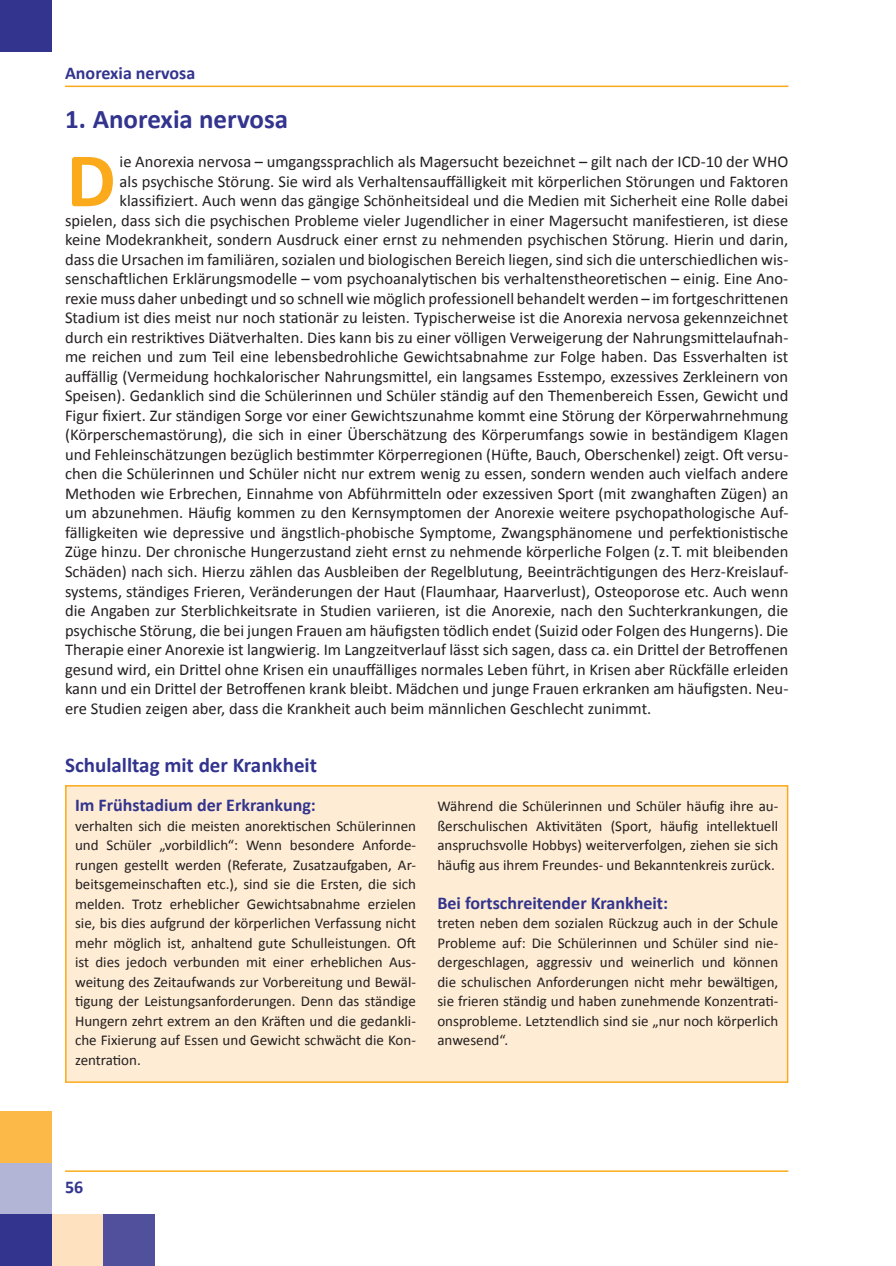
<style>
.page{position:relative;width:896px;height:1266px;background:#fff}
.page>*{position:absolute;margin:0;border:0;box-sizing:border-box;transform-origin:0 0}
.t1{font:700 78px "Calibri";color:#faaa1a}
.t2{font:700 27px "Calibri";color:#32348e}
.t3{font:700 21px "Calibri";color:#32348e}
.t4{font:700 18px "Calibri";color:#32348e}
.t5{font:16.5px "Calibri";color:#231f20}
.t6{font:15px/19.5px "Calibri";color:#231f20;text-align:justify}
</style>
<div class="page">
<hr style="left:65px;top:86px;width:723px;height:1px;background:#faaa1a">
<hr style="left:65px;top:1170px;width:723px;height:1px;background:#faaa1a">
<div style="left:0;top:1213px;width:52px;height:52px;background:#32348e"></div>
<div style="left:0;top:0;width:52px;height:52px;background:#32348e"></div>
<div style="left:0;top:1162px;width:52px;height:51px;background:#b3b5d6"></div>
<div style="left:0;top:1111px;width:52px;height:51px;background:#fcb947"></div>
<div style="left:52px;top:1213px;width:51px;height:52px;background:#fee2bf"></div>
<div style="left:103px;top:1213px;width:51px;height:52px;background:#51509d"></div>
<div style="left:66px;top:785px;width:721px;height:297px;background:#feecd4"></div>
<div style="left:65px;top:785px;width:723px;height:297px;border:2px solid #faaa1a"></div>
<p class="t4" style="left:65px;top:61px;width:132px">Anorexia nervosa</p>
<h2 class="t2" style="left:65px;top:102px;width:225px">1. Anorexia nervosa</h2>
<h1 class="t1" style="left:67px;top:132px;width:51px">D</h1>
<p class="t5" style="left:120px;top:151px;width:670px">ie Anorexia nervosa – umgangssprachlich als Magersucht bezeichnet – gilt nach der ICD-10 der WHO</p>
<p class="t5" style="left:120px;top:171px;width:670px">als psychische Störung. Sie wird als Verhaltensauffälligkeit mit körperlichen Störungen und Faktoren</p>
<p class="t5" style="left:120px;top:190px;width:670px">klassifiziert. Auch wenn das gängige Schönheitsideal und die Medien mit Sicherheit eine Rolle dabei</p>
<p class="t5" style="left:65px;top:210px;width:724px">spielen, dass sich die psychischen Probleme vieler Jugendlicher in einer Magersucht manifestieren, ist diese</p>
<p class="t5" style="left:65px;top:229px;width:724px">keine Modekrankheit, sondern Ausdruck einer ernst zu nehmenden psychischen Störung. Hierin und darin,</p>
<p class="t5" style="left:65px;top:249px;width:724px">dass die Ursachen im familiären, sozialen und biologischen Bereich liegen, sind sich die unterschiedlichen wis-</p>
<p class="t5" style="left:65px;top:268px;width:724px">senschaftlichen Erklärungsmodelle – vom psychoanalytischen bis verhaltenstheoretischen – einig. Eine Ano-</p>
<p class="t5" style="left:65px;top:288px;width:724px">rexie muss daher unbedingt und so schnell wie möglich professionell behandelt werden – im fortgeschrittenen</p>
<p class="t5" style="left:65px;top:307px;width:724px">Stadium ist dies meist nur noch stationär zu leisten. Typischerweise ist die Anorexia nervosa gekennzeichnet</p>
<p class="t5" style="left:65px;top:327px;width:724px">durch ein restriktives Diätverhalten. Dies kann bis zu einer völligen Verweigerung der Nahrungsmittelaufnah-</p>
<p class="t5" style="left:65px;top:346px;width:724px">me reichen und zum Teil eine lebensbedrohliche Gewichtsabnahme zur Folge haben. Das Essverhalten ist</p>
<p class="t5" style="left:65px;top:366px;width:724px">auffällig (Vermeidung hochkalorischer Nahrungsmittel, ein langsames Esstempo, exzessives Zerkleinern von</p>
<p class="t5" style="left:65px;top:385px;width:724px">Speisen). Gedanklich sind die Schülerinnen und Schüler ständig auf den Themenbereich Essen, Gewicht und</p>
<p class="t5" style="left:65px;top:405px;width:724px">Figur fixiert. Zur ständigen Sorge vor einer Gewichtszunahme kommt eine Störung der Körperwahrnehmung</p>
<p class="t5" style="left:65px;top:424px;width:724px">(Körperschemastörung), die sich in einer Überschätzung des Körperumfangs sowie in beständigem Klagen</p>
<p class="t5" style="left:65px;top:444px;width:724px">und Fehleinschätzungen bezüglich bestimmter Körperregionen (Hüfte, Bauch, Oberschenkel) zeigt. Oft versu-</p>
<p class="t5" style="left:65px;top:463px;width:724px">chen die Schülerinnen und Schüler nicht nur extrem wenig zu essen, sondern wenden auch vielfach andere</p>
<p class="t5" style="left:65px;top:483px;width:724px">Methoden wie Erbrechen, Einnahme von Abführmitteln oder exzessiven Sport (mit zwanghaften Zügen) an</p>
<p class="t5" style="left:65px;top:502px;width:724px">um abzunehmen. Häufig kommen zu den Kernsymptomen der Anorexie weitere psychopathologische Auf-</p>
<p class="t5" style="left:65px;top:522px;width:724px">fälligkeiten wie depressive und ängstlich-phobische Symptome, Zwangsphänomene und perfektionistische</p>
<p class="t5" style="left:65px;top:541px;width:724px">Züge hinzu. Der chronische Hungerzustand zieht ernst zu nehmende körperliche Folgen (z. T. mit bleibenden</p>
<p class="t5" style="left:65px;top:561px;width:724px">Schäden) nach sich. Hierzu zählen das Ausbleiben der Regelblutung, Beeinträchtigungen des Herz-Kreislauf-</p>
<p class="t5" style="left:65px;top:580px;width:724px">systems, ständiges Frieren, Veränderungen der Haut (Flaumhaar, Haarverlust), Osteoporose etc. Auch wenn</p>
<p class="t5" style="left:65px;top:600px;width:724px">die Angaben zur Sterblichkeitsrate in Studien variieren, ist die Anorexie, nach den Suchterkrankungen, die</p>
<p class="t5" style="left:65px;top:620px;width:724px">psychische Störung, die bei jungen Frauen am häufigsten tödlich endet (Suizid oder Folgen des Hungerns). Die</p>
<p class="t5" style="left:65px;top:639px;width:724px">Therapie einer Anorexie ist langwierig. Im Langzeitverlauf lässt sich sagen, dass ca. ein Drittel der Betroffenen</p>
<p class="t5" style="left:65px;top:659px;width:724px">gesund wird, ein Drittel ohne Krisen ein unauffälliges normales Leben führt, in Krisen aber Rückfälle erleiden</p>
<p class="t5" style="left:65px;top:678px;width:724px">kann und ein Drittel der Betroffenen krank bleibt. Mädchen und junge Frauen erkranken am häufigsten. Neu-</p>
<p class="t5" style="left:65px;top:698px;width:587px">ere Studien zeigen aber, dass die Krankheit auch beim männlichen Geschlecht zunimmt.</p>
<p class="t3" style="left:65px;top:752px;width:253px">Schulalltag mit der Krankheit</p>
<p class="t4" style="left:75px;top:794px;width:242px">Im Frühstadium der Erkrankung:</p>
<p class="t6" style="left:75px;top:815px;width:342px">verhalten sich die meisten anorektischen Schülerinnen und Schüler „vorbildlich“: Wenn besondere Anforde&shy;rungen gestellt werden (Referate, Zusatzaufgaben, Ar&shy;beitsgemeinschaften etc.), sind sie die Ersten, die sich melden. Trotz erheblicher Gewichtsabnahme erzielen sie, bis dies aufgrund der körperlichen Verfassung nicht mehr möglich ist, anhaltend gute Schulleistungen. Oft ist dies jedoch verbunden mit einer erheblichen Aus&shy;weitung des Zeitaufwands zur Vorbereitung und Bewäl&shy;tigung der Leistungsanforderungen. Denn das ständige Hungern zehrt extrem an den Kräften und die gedankli&shy;che Fixierung auf Essen und Gewicht schwächt die Kon&shy;zentration.</p>
<p class="t6" style="left:437px;top:795px;width:342px">Während die Schülerinnen und Schüler häufig ihre au&shy;ßerschulischen Aktivitäten (Sport, häufig intellektuell anspruchsvolle Hobbys) weiterverfolgen, ziehen sie sich häufig aus ihrem Freundes- und Bekanntenkreis zurück.</p>
<p class="t4" style="left:437px;top:891px;width:232px">Bei fortschreitender Krankheit:</p>
<p class="t6" style="left:437px;top:912px;width:342px">treten neben dem sozialen Rückzug auch in der Schule Probleme auf: Die Schülerinnen und Schüler sind nie&shy;dergeschlagen, aggressiv und weinerlich und können die schulischen Anforderungen nicht mehr bewältigen, sie frieren ständig und haben zunehmende Konzentrati&shy;onsprobleme. Letztendlich sind sie „nur noch körperlich anwesend“.</p>
<p class="t4" style="left:65px;top:1175px;width:20px">56</p>
</div>
